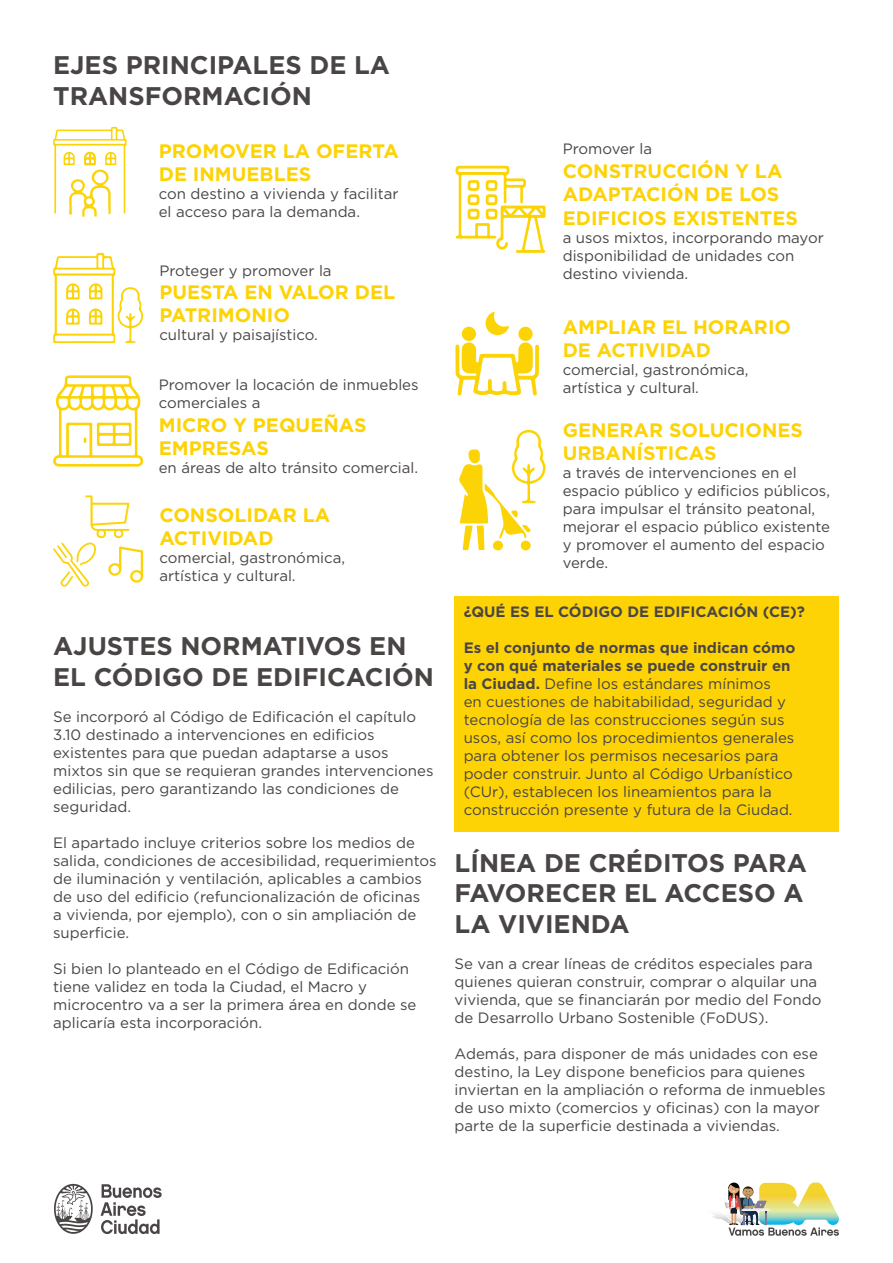
<style>
.page{position:relative;width:893px;height:1263px;background:#fff}
.page>*{position:absolute;margin:0;border:0;box-sizing:border-box;transform-origin:0 0}
.t1{font:700 25.5px/30.6px "Gotham";color:#4a4545}
.t2{font:700 19.5px/23.4px "Gotham";color:#fdd306}
.t3{font:15px/18px "Gotham";color:#4a4545}
.t4{font:700 15px "Gotham";color:#4a4545}
.s1{font-weight:700}
</style>
<div class="page">
<svg style="left:101px;top:1184px;width:61px;height:50px"></svg>
<svg style="left:54px;top:1184px;width:39px;height:50px"></svg>
<img style="left:712px;top:1214px;width:12px;height:7px">
<img style="left:724px;top:1182px;width:115px;height:54px">
<svg style="left:53px;top:127px;width:74px;height:90px"></svg>
<svg style="left:53px;top:253px;width:91px;height:90px"></svg>
<svg style="left:53px;top:375px;width:90px;height:92px"></svg>
<svg style="left:53px;top:495px;width:90px;height:92px"></svg>
<svg style="left:455px;top:166px;width:90px;height:87px"></svg>
<svg style="left:455px;top:342px;width:84px;height:54px"></svg>
<div style="left:462px;top:327px;width:14px;height:14px;background:#fcd405;border-radius:50%"></div>
<div style="left:518px;top:327px;width:15px;height:14px;background:#fcd405;border-radius:50%"></div>
<svg style="left:485px;top:312px;width:24px;height:23px"></svg>
<svg style="left:459px;top:429px;width:87px;height:121px"></svg>
<div style="left:455px;top:596px;width:384px;height:235px;background:#fdd306"></div>
<h1 class="t1" style="left:53px;top:50px;width:338px">EJES PRINCIPALES DE LA<br>TRANSFORMACIÓN</h1>
<h2 class="t2" style="left:159px;top:139px;width:242px">PROMOVER LA OFERTA<br>DE INMUEBLES</h2>
<p class="t3" style="left:159px;top:185px;width:241px">con destino a vivienda y facilitar el acceso para la demanda.</p>
<p class="t3" style="left:159px;top:261px;width:174px">Proteger y promover la</p>
<h2 class="t2" style="left:159px;top:280px;width:237px">PUESTA EN VALOR DEL<br>PATRIMONIO</h2>
<p class="t3" style="left:159px;top:326px;width:160px">cultural y paisajístico.</p>
<p class="t3" style="left:159px;top:376px;width:261px">Promover la locación de inmuebles comerciales a</p>
<h2 class="t2" style="left:159px;top:413px;width:209px">MICRO Y PEQUEÑAS<br>EMPRESAS</h2>
<p class="t3" style="left:159px;top:458px;width:261px">en áreas de alto tránsito comercial.</p>
<h2 class="t2" style="left:159px;top:503px;width:172px">CONSOLIDAR LA<br>ACTIVIDAD</h2>
<p class="t3" style="left:159px;top:548px;width:187px">comercial, gastronómica, artística y cultural.</p>
<h1 class="t1" style="left:53px;top:631px;width:382px">AJUSTES NORMATIVOS EN<br>EL CÓDIGO DE EDIFICACIÓN</h1>
<p class="t3" style="left:53px;top:707px;width:382px">Se incorporó al Código de Edificación el capítulo 3.10 destinado a intervenciones en edificios existentes para que puedan adaptarse a usos mixtos sin que se requieran grandes intervenciones edilicias, pero garantizando las condiciones de seguridad.</p>
<p class="t3" style="left:53px;top:833px;width:385px">El apartado incluye criterios sobre los medios de salida, condiciones de accesibilidad, requerimientos de iluminación y ventilación, aplicables a cambios de uso del edificio (refuncionalización de oficinas<br>a vivienda, por ejemplo ,) con o sin ampliación de superficie.</p>
<p class="t3" style="left:53px;top:959px;width:365px">Si bien lo planteado en el Código de Edificación tiene validez en toda la Ciudad, el Macro y microcentro va a ser la primera área en donde se aplicaría esta incorporación.</p>
<p class="t3" style="left:563px;top:140px;width:91px">Promover la</p>
<h2 class="t2" style="left:563px;top:159px;width:237px">CONSTRUCCIÓN Y LA<br>ADAPTACIÓN DE LOS<br>EDIFICIOS EXISTENTES</h2>
<p class="t3" style="left:563px;top:228px;width:263px">a usos mixtos, incorporando mayor disponibilidad de unidades con destino vivienda.</p>
<h2 class="t2" style="left:563px;top:315px;width:230px">AMPLIAR EL HORARIO<br>DE ACTIVIDAD</h2>
<p class="t3" style="left:563px;top:361px;width:187px">comercial, gastronómica, artística y cultural.</p>
<h2 class="t2" style="left:563px;top:418px;width:242px">GENERAR SOLUCIONES<br>URBANÍSTICAS</h2>
<p class="t3" style="left:563px;top:463px;width:269px">a través de intervenciones en el espacio público y edificios públicos, para impulsar el tránsito peatonal, mejorar el espacio público existente y promover el aumento del espacio verde.</p>
<p class="t4" style="left:464px;top:602px;width:343px">¿QUÉ ES EL CÓDIGO DE EDIFICACIÓN (CE ?(</p>
<p class="t3" style="left:464px;top:639px;width:333px"><span class="s1">Es el conjunto de normas que indican cómo y con qué materiales se puede construir en la Ciudad.</span> Define los estándares mínimos<br>en cuestiones de habitabilidad, seguridad y tecnología de las construcciones según sus usos, así como los procedimientos generales para obtener los permisos necesarios para poder construir. Junto al Código Urbanístico (CUr ,) establecen los lineamientos para la construcción presente y futura de la Ciudad.</p>
<h1 class="t1" style="left:455px;top:847px;width:354px">LÍNEA DE CRÉDITOS PARA<br>FAVORECER EL ACCESO A<br>LA VIVIENDA</h1>
<p class="t3" style="left:455px;top:954px;width:368px">Se van a crear líneas de créditos especiales para quienes quieran construir, comprar o alquilar una vivienda, que se financiarán por medio del Fondo de Desarrollo Urbano Sostenible (FoDUS .(</p>
<p class="t3" style="left:455px;top:1044px;width:372px">Además, para disponer de más unidades con ese destino la, Ley dispone beneficios para quienes inviertan en la ampliación o reforma de inmuebles de uso mixto (comercios y oficinas) con la mayor parte de la superficie destinada a viviendas.</p>
</div>
